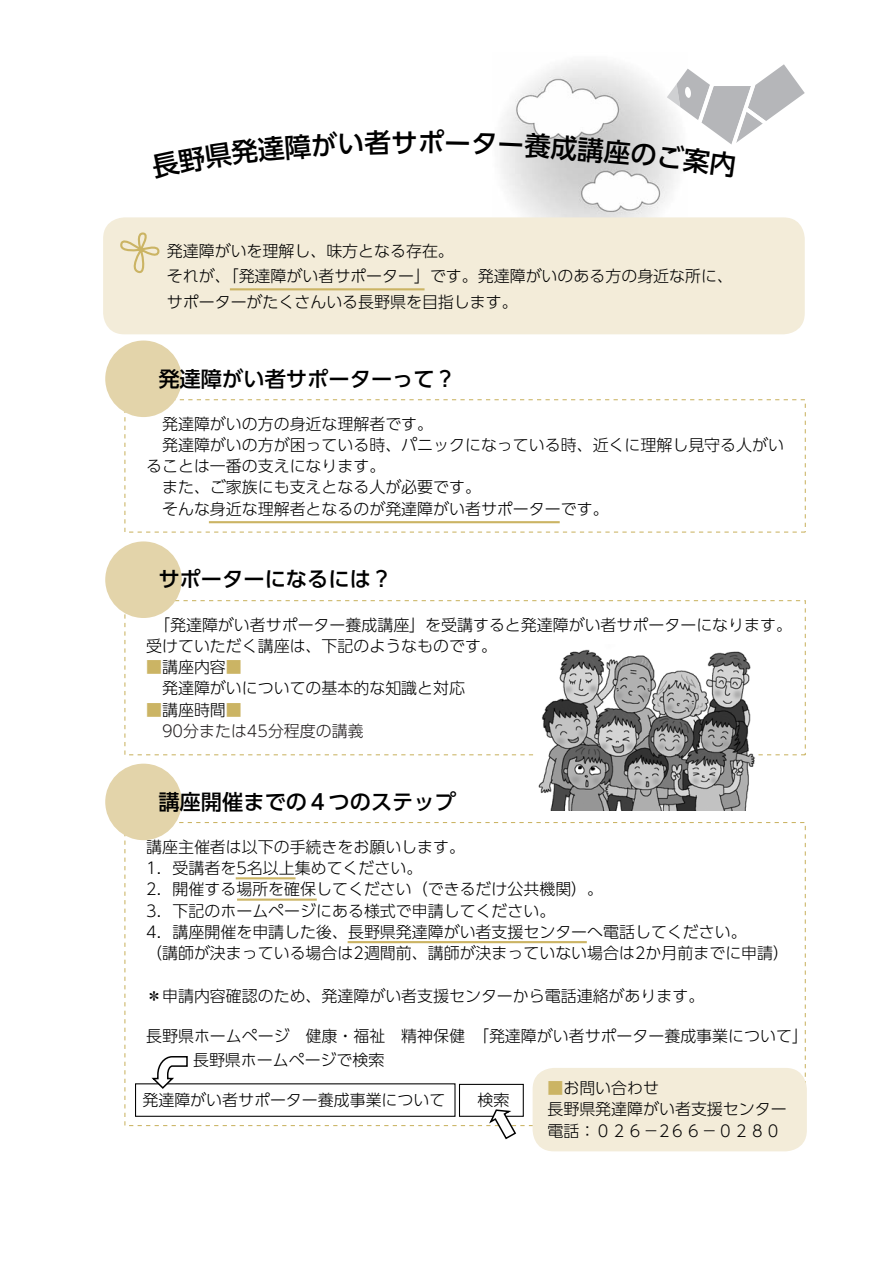
<style>
.page{position:relative;width:893px;height:1263px;background:#fff}
.page>*{position:absolute;margin:0;border:0;box-sizing:border-box;transform-origin:0 0}
.t1{font:26.55px "UD Shin Go Pro Medium 90 msp RKSJ H";color:#000}
.t2{font:21.3px "UD Shin Go Pro Medium 90 msp RKSJ H";color:#000}
.t3{font:15.9px/21.3px "UD Shin Go Pro Light 90 msp RKSJ H";color:#000}
.t4{font:15.9px/21.3px "UD Shin Go Pro Light 90 msp RKSJ H";color:#231f20}
.s1{color:#cbb464}
.s2{color:#000}
</style>
<div class="page">
<svg style="left:124px;top:399px;width:682px;height:728px"></svg>
<img style="left:504px;top:61px;width:170px;height:156px">
<hr style="left:209px;top:521px;width:351px;height:2px;background:#cbb464">
<hr style="left:236px;top:877px;width:60px;height:2px;background:#cbb464">
<hr style="left:237px;top:898px;width:80px;height:3px;background:#cbb464">
<hr style="left:348px;top:941px;width:239px;height:2px;background:#cbb464">
<div style="left:103px;top:217px;width:702px;height:117px;background:#f3ecd9;border-radius:21px"></div>
<hr style="left:230px;top:288px;width:195px;height:2px;background:#cbb464">
<div style="left:533px;top:1068px;width:274px;height:83px;background:#f3ecd9;border-radius:21px"></div>
<img style="left:535px;top:645px;width:221px;height:166px">
<svg style="left:134px;top:1055px;width:390px;height:85px"></svg>
<div style="left:105px;top:340px;width:77px;height:77px;background:#e3d4aa;border-radius:50%"></div>
<div style="left:105px;top:541px;width:77px;height:77px;background:#e3d4aa;border-radius:50%"></div>
<div style="left:105px;top:764px;width:77px;height:76px;background:#e3d4aa;border-radius:50%"></div>
<svg style="left:120px;top:232px;width:40px;height:42px"></svg>
<svg style="left:501px;top:64px;width:304px;height:114px"></svg>
<h1 class="t1" style="left:418px;top:121px;width:28px">ポ</h1>
<p class="t3" style="left:167px;top:238px;width:568px;line-height:25.5px">発達障がいを理解し、味方となる存在。<br>それが、「発達障がい者サポーター」です。発達障がいのある方の身近な所に、サポーターがたくさんいる長野県を目指します。</p>
<h2 class="t2" style="left:158px;top:361px;width:299px">発達障がい者サポーターって？</h2>
<p class="t3" style="left:146px;top:412px;width:639px">　発達障がいの方の身近な理解者です。<br>　発達障がいの方が困っている時、パニックになっている時、近くに理解し見守る人がいることは一番の支えになります。<br>　また、ご家族にも支えとなる人が必要です。<br>　そんな身近な理解者となるのが発達障がい者サポーターです。</p>
<h2 class="t2" style="left:158px;top:562px;width:235px">サポーターになるには？</h2>
<p class="t3" style="left:146px;top:613px;width:647px;text-indent:8px">「発達障がい者サポーター養成講座」を受講すると発達障がい者サポーターになります。受けていただく講座は、下記のようなものです。</p>
<p class="t3" style="left:146px;top:656px;width:320px"><span class="s1">■</span>講座内容<span class="s1">■<br></span>　発達障がいについての基本的な知識と対応</p>
<p class="t4" style="left:146px;top:698px;width:219px"><span class="s1">■</span><span class="s2">講座時間</span><span class="s1">■<br></span>　90分または45分程度の講義</p>
<h2 class="t2" style="left:158px;top:784px;width:299px">講座開催までの４つのステップ</h2>
<p class="t3" style="left:146px;top:835px;width:644px">講座主催者は以下の手続きをお願いします。<br>1．受講者を5名以上集めてください。<br>2．開催する場所を確保してください（できるだけ公共機関）。<br>3．下記のホームページにある様式で申請してください。<br>4．講座開催を申請した後、長野県発達障がい者支援センターへ電話してください。<br>（講師が決まっている場合は2週間前、講師が決まっていない場合は2か月前までに申請）</p>
<p class="t3" style="left:146px;top:984px;width:560px">＊申請内容確認のため、発達障がい者支援センターから電話連絡があります。</p>
<p class="t3" style="left:193px;top:1023px;width:616px;line-height:24.5px;text-indent:-47px">長野県ホームページ　健康・福祉　精神保健「発達障がい者サポーター養成事業について」長野県ホームページで検索</p>
<p class="t3" style="left:142px;top:1089px;width:304px">発達障がい者サポーター養成事業について</p>
<p class="t3" style="left:478px;top:1089px;width:33px">検索</p>
<p class="t3" style="left:547px;top:1077px;width:241px"><span class="s1">■</span>お問い合わせ　<br>長野県発達障がい者支援センター電話：０２６－2６６－０２８０</p>
</div>
